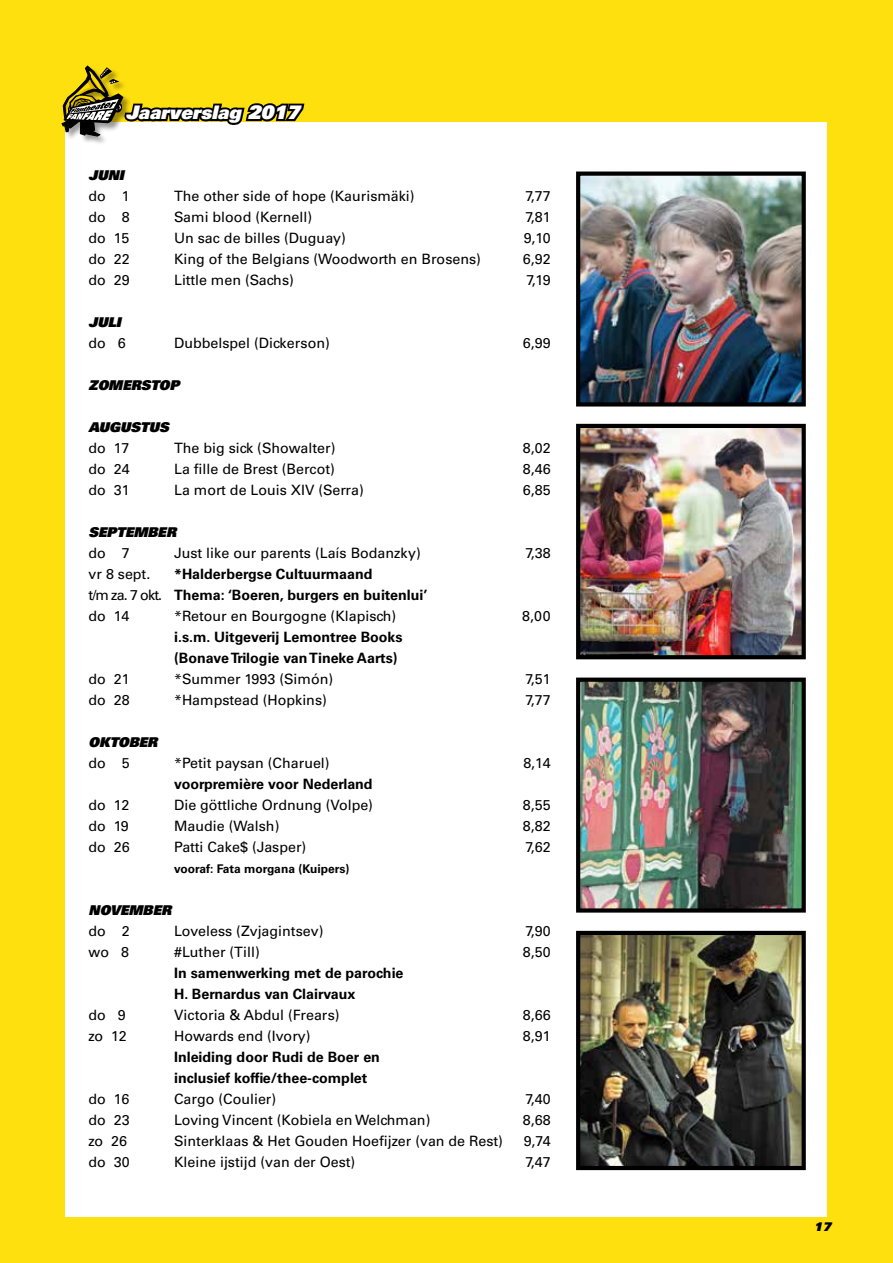
<style>
.page{position:relative;width:893px;height:1263px;background:#ffe00f}
.page>*{position:absolute;margin:0;border:0;box-sizing:border-box;transform-origin:0 0}
.t1{font:18.6px "Univers LT Std X Black Obl";color:#fff}
.t2{font:14.25px "Univers LT Std";color:#000}
.t3{font:700 14.25px/21px "Univers LT Std";color:#000}
.t4{font:13.5px "Univers LT Std X Black Obl";letter-spacing:-.01em;color:#000}
.t5{font:700 12px "Univers LT Std";color:#000}
.t6{font:12px "Univers LT Std X Black Obl";color:#000}
.s1{font-weight:400}
</style>
<div class="page">
<div style="left:66px;top:122px;width:761px;height:1094px;background:#fff"></div>
<div style="left:62px;top:66px;width:70px;height:79px;background:#000;opacity:.39"></div>
<svg style="left:62px;top:66px;width:243px;height:73px"></svg>
<img style="left:581px;top:429px;width:220px;height:225px">
<div style="left:576px;top:424px;width:230px;height:235px;border:4px solid #000"></div>
<img style="left:581px;top:682px;width:220px;height:225px">
<div style="left:576px;top:677px;width:230px;height:235px;border:4px solid #000"></div>
<img style="left:581px;top:176px;width:220px;height:225px">
<div style="left:576px;top:171px;width:230px;height:235px;border:4px solid #000"></div>
<img style="left:581px;top:936px;width:220px;height:229px">
<div style="left:576px;top:931px;width:230px;height:239px;border:4px solid #000"></div>
<h1 class="t1" style="left:126px;top:100px;width:176px">Jaarverslag 2017</h1>
<p class="t4" style="left:89px;top:166px;width:37px">JUNI</p>
<p class="t2" style="left:89px;top:188px;width:43px">do 1</p>
<p class="t2" style="left:174px;top:188px;width:242px">The other side of hope (Kaurismäki)</p>
<p class="t2" style="left:526px;top:188px;width:27px">7,77</p>
<p class="t2" style="left:89px;top:209px;width:43px">do 8</p>
<p class="t2" style="left:174px;top:209px;width:139px">Sami blood (Kernell)</p>
<p class="t2" style="left:526px;top:209px;width:27px">7,81</p>
<p class="t2" style="left:89px;top:230px;width:42px">do 15</p>
<p class="t2" style="left:174px;top:230px;width:173px">Un sac de billes (Duguay)</p>
<p class="t2" style="left:524px;top:230px;width:28px">9,10</p>
<p class="t2" style="left:89px;top:251px;width:43px">do 22</p>
<p class="t2" style="left:174px;top:251px;width:308px">King of the Belgians (Woodworth en Brosens)</p>
<p class="t2" style="left:523px;top:251px;width:29px">6,92</p>
<p class="t2" style="left:89px;top:272px;width:43px">do 29</p>
<p class="t2" style="left:174px;top:272px;width:121px">Little men (Sachs)</p>
<p class="t2" style="left:526px;top:272px;width:26px">7,19</p>
<p class="t4" style="left:89px;top:313px;width:34px">JULI</p>
<p class="t2" style="left:89px;top:335px;width:39px">do 6</p>
<p class="t2" style="left:174px;top:335px;width:157px">Dubbelspel (Dickerson)</p>
<p class="t2" style="left:523px;top:335px;width:29px">6,99</p>
<p class="t4" style="left:89px;top:376px;width:22px">zome</p>
<p class="t4" style="left:131px;top:376px;width:22px">rstop</p>
<p class="t4" style="left:89px;top:418px;width:82px">AUGUSTUS</p>
<p class="t2" style="left:89px;top:440px;width:42px">do 17</p>
<p class="t2" style="left:174px;top:440px;width:163px">The big sick (Showalter)</p>
<p class="t2" style="left:523px;top:440px;width:29px">8,02</p>
<p class="t2" style="left:89px;top:461px;width:43px">do 24</p>
<p class="t2" style="left:174px;top:461px;width:162px">La fille de Brest (Bercot)</p>
<p class="t2" style="left:523px;top:461px;width:29px">8,46</p>
<p class="t2" style="left:89px;top:482px;width:43px">do 31</p>
<p class="t2" style="left:174px;top:482px;width:191px">La mort de Louis XIV (Serra)</p>
<p class="t2" style="left:523px;top:482px;width:29px">6,85</p>
<p class="t4" style="left:89px;top:523px;width:89px">SEPTEMBER</p>
<p class="t2" style="left:89px;top:545px;width:43px">do 7</p>
<p class="t2" style="left:174px;top:545px;width:248px">Just like our parents (Laís Bodanzky)</p>
<p class="t2" style="left:526px;top:545px;width:27px">7,38</p>
<p class="t2" style="left:89px;top:566px;width:63px">vr 8 sept.</p>
<p class="t3" style="left:89px;top:564px;width:340px;text-indent:86px">*Halderbergse Cultuurmaand<br><span class="s1">t/m za. 7 okt.</span> Thema: ‘Boeren, burgers en buitenlui’ <span class="s1">do 14</span></p>
<p class="t2" style="left:174px;top:608px;width:224px">*Retour en Bourgogne (Klapisch)</p>
<p class="t2" style="left:522px;top:608px;width:30px">8,00</p>
<p class="t3" style="left:174px;top:627px;width:230px">i.s.m. Uitgeverij Lemontree Books (Bonave Trilogie van Tineke Aarts)</p>
<p class="t2" style="left:89px;top:671px;width:43px">do 21</p>
<p class="t2" style="left:174px;top:671px;width:161px">*Summer 1993 (Simón)</p>
<p class="t2" style="left:526px;top:671px;width:27px">7,51</p>
<p class="t2" style="left:89px;top:692px;width:43px">do 28</p>
<p class="t2" style="left:174px;top:692px;width:154px">*Hampstead (Hopkins)</p>
<p class="t2" style="left:526px;top:692px;width:27px">7,77</p>
<p class="t4" style="left:89px;top:733px;width:70px">OKTOBER</p>
<p class="t2" style="left:89px;top:755px;width:43px">do 5</p>
<p class="t2" style="left:174px;top:755px;width:157px">*Petit paysan (Charuel)</p>
<p class="t2" style="left:523px;top:755px;width:29px">8,14</p>
<p class="t3" style="left:174px;top:774px;width:200px">voorpremière voor Nederland</p>
<p class="t2" style="left:89px;top:797px;width:42px">do 12</p>
<p class="t2" style="left:174px;top:797px;width:200px">Die göttliche Ordnung (Volpe)</p>
<p class="t2" style="left:523px;top:797px;width:29px">8,55</p>
<p class="t2" style="left:89px;top:818px;width:42px">do 19</p>
<p class="t2" style="left:174px;top:818px;width:107px">Maudie (Walsh)</p>
<p class="t2" style="left:523px;top:818px;width:29px">8,82</p>
<p class="t2" style="left:89px;top:839px;width:43px">do 26</p>
<p class="t2" style="left:174px;top:839px;width:134px">Patti Cake$ (Jasper)</p>
<p class="t2" style="left:526px;top:839px;width:27px">7,62</p>
<p class="t5" style="left:174px;top:862px;width:177px">vooraf: Fata morgana (Kuipers)</p>
<p class="t4" style="left:89px;top:901px;width:84px">NOVEMBER</p>
<p class="t2" style="left:89px;top:923px;width:43px">do 2</p>
<p class="t2" style="left:174px;top:923px;width:151px">Loveless (Zvjagintsev)</p>
<p class="t2" style="left:526px;top:923px;width:27px">7,90</p>
<p class="t2" style="left:89px;top:944px;width:42px">wo 8</p>
<p class="t2" style="left:174px;top:944px;width:87px">#Luther (Till)</p>
<p class="t2" style="left:523px;top:944px;width:29px">8,50</p>
<p class="t3" style="left:174px;top:963px;width:231px">In samenwerking met de parochie<br>H. Bernardus van Clairvaux</p>
<p class="t2" style="left:89px;top:1007px;width:39px">do 9</p>
<p class="t2" style="left:174px;top:1007px;width:167px">Victoria &amp; Abdul (Frears)</p>
<p class="t2" style="left:523px;top:1007px;width:29px">8,66</p>
<p class="t2" style="left:89px;top:1028px;width:40px">zo 12</p>
<p class="t2" style="left:174px;top:1028px;width:138px">Howards end (Ivory)</p>
<p class="t2" style="left:523px;top:1028px;width:29px">8,91</p>
<p class="t3" style="left:174px;top:1047px;width:207px">Inleiding door Rudi de Boer en inclusief koffie/thee-complet</p>
<p class="t2" style="left:89px;top:1091px;width:42px">do 16</p>
<p class="t2" style="left:174px;top:1091px;width:104px">Cargo (Coulier)</p>
<p class="t2" style="left:526px;top:1091px;width:27px">7,40</p>
<p class="t2" style="left:89px;top:1112px;width:43px">do 23</p>
<p class="t2" style="left:174px;top:1112px;width:258px">Loving Vincent (Kobiela en Welchman)</p>
<p class="t2" style="left:523px;top:1112px;width:29px">8,68</p>
<p class="t2" style="left:89px;top:1133px;width:40px">zo 26</p>
<p class="t2" style="left:174px;top:1133px;width:330px">Sinterklaas &amp; Het Gouden Hoefijzer (van de Rest)</p>
<p class="t2" style="left:524px;top:1133px;width:28px">9,74</p>
<p class="t2" style="left:89px;top:1154px;width:43px">do 30</p>
<p class="t2" style="left:174px;top:1154px;width:183px">Kleine ijstijd (van der Oest)</p>
<p class="t2" style="left:526px;top:1154px;width:27px">7,47</p>
<p class="t6" style="left:814px;top:1218px;width:18px">17</p>
</div>
